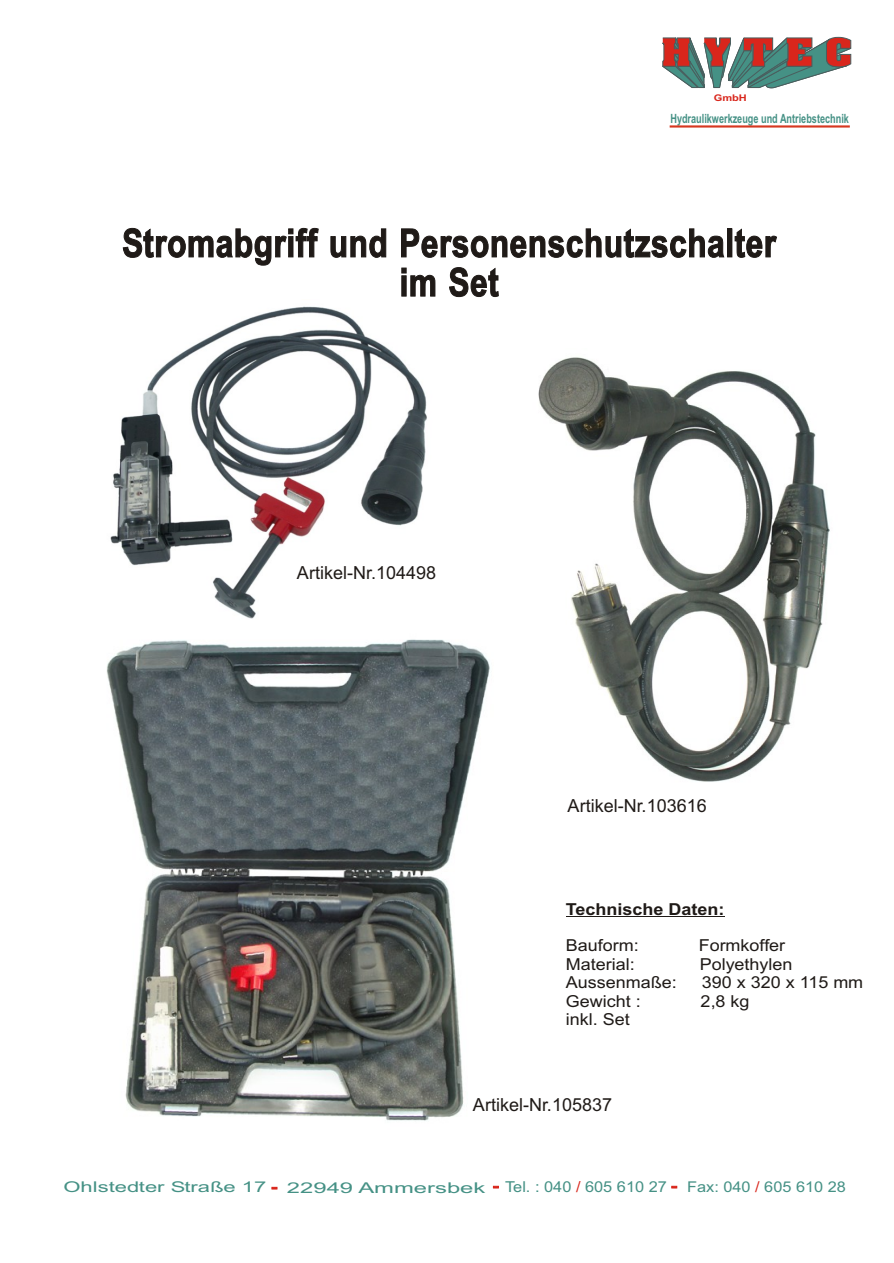
<style>
.page{position:relative;width:894px;height:1263px;background:#fff}
.page>*{position:absolute;margin:0;border:0;box-sizing:border-box;transform-origin:0 0}
.t1{font:18px "Arial";color:#1f1a17}
.t2{font:16.5px "Arial";color:#1f1a17;scale:1.09 1}
.t3{font:700 16.5px "Arial";color:#1f1a17;scale:1.09 1}
.t4{font:14.85px "Arial";color:#459185;scale:1.48 1}
.t5{font:700 12.75px "Arial";color:#459185;scale:.72 1}
.t6{font:700 9.15px "Arial";color:#d9261c;scale:1.2 1}
.s1{font-size:18.3px;color:#d9261c}
.s2{font-size:15px}
.s3{font-size:15px;color:#d9261c}
.s4{color:#d9261c}
</style>
<div class="page">
<svg style="left:123px;top:228px;width:196px;height:37px"></svg>
<svg style="left:331px;top:229px;width:55px;height:29px"></svg>
<svg style="left:401px;top:36px;width:451px;height:262px"></svg>
<hr style="left:670px;top:125px;width:180px;height:3px;background:#d63821">
<hr style="left:566px;top:916px;width:158px;height:1px;background:#1f1a17">
<img style="left:110px;top:306px;width:317px;height:313px">
<img style="left:538px;top:357px;width:292px;height:425px">
<img style="left:106px;top:639px;width:384px;height:482px">
<p class="t6" style="left:714px;top:95px;width:29px">GmbH</p>
<p class="t5" style="left:670px;top:113px;width:249px">Hydraulikwerkzeuge und Antriebstechnik</p>
<p class="t1" style="left:297px;top:565px;width:141px">Artikel-Nr.104498</p>
<p class="t1" style="left:568px;top:799px;width:141px">Artikel-Nr.103616</p>
<p class="t3" style="left:566px;top:903px;width:147px">Technische Daten:</p>
<p class="t2" style="left:566px;top:939px;width:68px">Bauform:</p>
<p class="t2" style="left:699px;top:939px;width:81px">Formkoffer</p>
<p class="t2" style="left:566px;top:958px;width:65px">Material:</p>
<p class="t2" style="left:700px;top:958px;width:87px">Polyethylen</p>
<p class="t2" style="left:566px;top:976px;width:103px">Aussenmaße:</p>
<p class="t2" style="left:702px;top:976px;width:150px">390 x 320 x 115 mm</p>
<p class="t2" style="left:566px;top:995px;width:70px">Gewicht :</p>
<p class="t2" style="left:701px;top:995px;width:46px">2,8 kg</p>
<p class="t2" style="left:566px;top:1013px;width:60px">inkl. Set</p>
<p class="t1" style="left:473px;top:1098px;width:141px">Artikel-Nr.105837</p>
<p class="t4" style="left:63px;top:1181px;width:530px">Ohlstedter Straße 17 <span class="s1">-</span> 22949 Ammersbek <span class="s1">-</span> <span class="s2">Tel. : 040</span> <span class="s3">/</span> <span class="s2">605 610 27</span> <span class="s1">-</span> Fax: 040 <span class="s4">/</span> 605 610 28</p>
</div>
